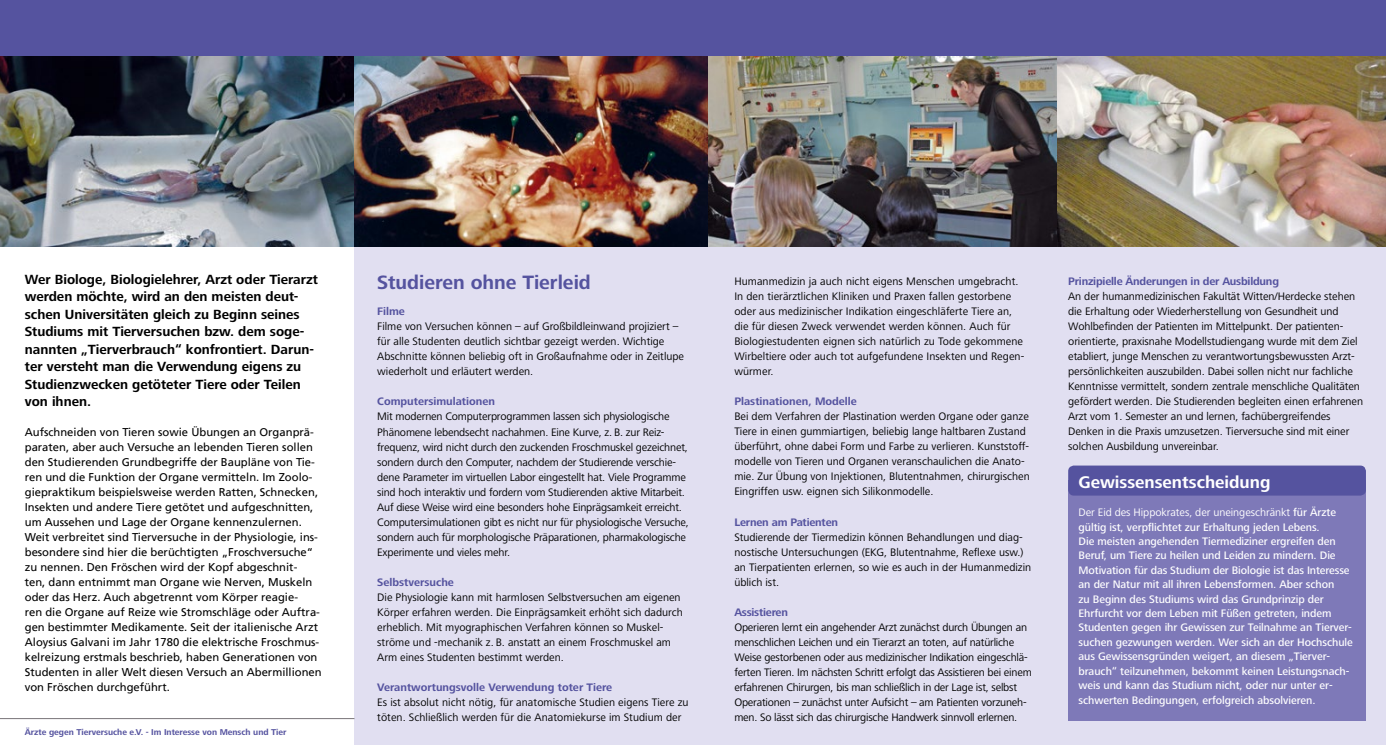
<style>
.page{position:relative;width:1386px;height:745px;background:#fff}
.page>*{position:absolute;margin:0;border:0;box-sizing:border-box;transform-origin:0 0}
.t1{font:700 20px "Frutiger Next LT";color:#55539f}
.t2{font:700 17.5px "Frutiger Next LT";color:#fff}
.t3{font:700 13.75px/17.5px "Frutiger Next LT";color:#000}
.t4{font:11.25px/15px "Frutiger Next LT";letter-spacing:-.005em;color:#000}
.t5{font:11.25px/15px "Frutiger LT";color:#000}
.t6{font:500 11.25px/14.4px "Frutiger Next LT";letter-spacing:-.005em;color:#fff}
.t7{font:700 11.25px "Frutiger Next LT";color:#55539f}
.t8{font:700 11.25px "Frutiger Next LT";letter-spacing:-.02em;color:#55539f}
.t9{font:700 8.75px "Frutiger Next LT";color:#55539f}
.s1{font-weight:400}
</style>
<div class="page">
<div style="left:354px;top:38px;width:1031px;height:706px;background:#e1dff1"></div>
<img style="left:1056px;top:56px;width:329px;height:190px">
<img style="left:0;top:56px;width:354px;height:190px">
<img style="left:354px;top:56px;width:355px;height:190px">
<img style="left:709px;top:56px;width:347px;height:190px">
<div style="left:0;top:0;width:1385px;height:56px;background:#55539f"></div>
<hr style="left:0;top:717px;width:354px;height:1px;background:#787478">
<div style="left:1068px;top:480px;width:297px;height:240px;background:#7e79b8"></div>
<div style="left:1068px;top:465px;width:297px;height:30px;background:#55539f;border-radius:6px"></div>
<p class="t3" style="left:25px;top:270px;width:295px">Wer Biologe, Biologielehrer, Arzt oder Tierarzt werden möchte, wird an den meisten deut&shy;schen Universitäten gleich zu Beginn seines Studiums mit Tierversuchen bzw. dem soge&shy;nannten „Tierverbrauch“ konfrontiert. Darun&shy;ter versteht man die Verwendung eigens zu Studienzwecken getöteter Tiere oder Teilen von ihnen.</p>
<p class="t5" style="left:25px;top:424px;width:298px">Aufschneiden von Tieren sowie Übungen an Organprä&shy;paraten, aber auch Versuche an lebenden Tieren sollen den Studierenden Grundbegriffe der Baupläne von Tie&shy;ren und die Funktion der Organe vermitteln. Im Zoolo&shy;giepraktikum beispielsweise werden Ratten, Schnecken, Insekten und andere Tiere getötet und aufgeschnitten, um Aussehen und Lage der Organe kennenzulernen.<br>Weit verbreitet sind Tierversuche in der Physiologie, ins&shy;besondere sind hier die berüchtigten „Froschversuche“ zu nennen. Den Fröschen wird der Kopf abgeschnit-<br>ten, dann entnimmt man Organe wie Nerven, Muskeln oder das Herz. Auch abgetrennt vom Körper reagie-<br>ren die Organe auf Reize wie Stromschläge oder Auftra&shy;gen bestimmter Medikamente. Seit der italienische Arzt Aloysius Galvani im Jahr 1780 die elektrische Froschmus&shy;kelreizung erstmals beschrieb, haben Generationen von Studenten in aller Welt diesen Versuch an Abermillionen von Fröschen durchgeführt.</p>
<p class="t9" style="left:25px;top:726px;width:263px">Ärzte gegen Tierversuche e.V. - Im Interesse von Mensch und Tier</p>
<h1 class="t1" style="left:377px;top:270px;width:215px">Studieren ohne Tierleid</h1>
<p class="t7" style="left:377px;top:305px;width:29px">Filme</p>
<p class="t4" style="left:377px;top:319px;width:308px">Filme von Versuchen können – auf Großbildleinwand projiziert – für alle Studenten deutlich sichtbar gezeigt werden. Wichtige Abschnitte können beliebig oft in Großaufnahme oder in Zeitlupe wiederholt und erläutert werden.</p>
<p class="t7" style="left:377px;top:395px;width:119px">Computersimulationen</p>
<p class="t4" style="left:377px;top:409px;width:313px">Mit modernen Computerprogrammen lassen sich physiologische Phänomene lebendsecht nachahmen. Eine Kurve, z. B. zur Reiz&shy;frequenz, wird nicht durch den zuckenden Froschmuskel gezeichnet, sondern durch den Computer, nachdem der Studierende verschie&shy;dene Parameter im virtuellen Labor eingestellt hat. Viele Programme sind hoch interaktiv und fordern vom Studierenden aktive Mitarbeit.<br>Auf diese Weise wird eine besonders hohe Einprägsamkeit erreicht.<br>Computersimulationen gibt es nicht nur für physiologische Versuche, sondern auch für morphologische Präparationen, pharmakologische Experimente und vieles mehr.</p>
<p class="t7" style="left:377px;top:575px;width:78px">Selbstversuche</p>
<p class="t4" style="left:377px;top:589px;width:307px">Die Physiologie kann mit harmlosen Selbstversuchen am eigenen Körper erfahren werden. Die Einprägsamkeit erhöht sich dadurch erheblich. Mit myographischen Verfahren können so Muskel&shy;ströme und -mechanik z. B. anstatt an einem Froschmuskel am Arm eines Studenten bestimmt werden.</p>
<p class="t7" style="left:377px;top:680px;width:236px">Verantwortungsvolle Verwendung toter Tiere</p>
<p class="t4" style="left:377px;top:694px;width:313px">Es ist absolut nicht nötig, für anatomische Studien eigens Tiere zu töten. Schließlich werden für die Anatomiekurse im Studium der</p>
<p class="t4" style="left:734px;top:274px;width:291px">Humanmedizin ja auch nicht eigens Menschen umgebracht.<br>In den tierärztlichen Kliniken und Praxen fallen gestorbene oder aus medizinischer Indikation eingeschläferte Tiere an, die für diesen Zweck verwendet werden können. Auch für Biologiestudenten eignen sich natürlich zu Tode gekommene Wirbeltiere oder auch tot aufgefundene Insekten und Regen&shy;würmer.</p>
<p class="t7" style="left:734px;top:395px;width:124px">Plastinationen, Modelle</p>
<p class="t4" style="left:734px;top:409px;width:297px">Bei dem Verfahren der Plastination werden Organe oder ganze Tiere in einen gummiartigen, beliebig lange haltbaren Zustand überführt, ohne dabei Form und Farbe zu verlieren. Kunststoff&shy;modelle von Tieren und Organen veranschaulichen die Anato&shy;mie. Zur Übung von Injektionen, Blutentnahmen, chirurgischen Eingriffen usw. eignen sich Silikonmodelle.</p>
<p class="t8" style="left:734px;top:515px;width:105px">Lernen am Patienten</p>
<p class="t4" style="left:734px;top:529px;width:298px">Studierende der Tiermedizin können Behandlungen und diag&shy;nostische Untersuchungen (EKG, Blutentnahme, Reflexe usw.) an Tierpatienten erlernen, so wie es auch in der Humanmedizin üblich ist.</p>
<p class="t8" style="left:734px;top:605px;width:55px">Assistieren</p>
<p class="t4" style="left:734px;top:619px;width:299px">Operieren lernt ein angehender Arzt zunächst durch Übungen an menschlichen Leichen und ein Tierarzt an toten, auf natürliche Weise gestorbenen oder aus medizinischer Indikation eingeschlä&shy;ferten Tieren. Im nächsten Schritt erfolgt das Assistieren bei einem erfahrenen Chirurgen, bis man schließlich in der Lage ist, selbst Operationen – zunächst unter Aufsicht – am Patienten vorzuneh&shy;men. So lässt sich das chirurgische Handwerk sinnvoll erlernen.</p>
<p class="t8" style="left:1068px;top:275px;width:212px">Prinzipielle Änderungen in der Ausbildung</p>
<p class="t4" style="left:1068px;top:289px;width:296px">An der humanmedizinischen Fakultät Witten/Herdecke stehen die Erhaltung oder Wiederherstellung von Gesundheit und Wohlbefinden der Patienten im Mittelpunkt. Der patienten&shy;orientierte, praxisnahe Modellstudiengang wurde mit dem Ziel etabliert, junge Menschen zu verantwortungsbewussten Arzt&shy;persönlichkeiten auszubilden. Dabei sollen nicht nur fachliche Kenntnisse vermittelt, sondern zentrale menschliche Qualitäten gefördert werden. Die Studierenden begleiten einen erfahrenen Arzt vom 1. Semester an und lernen, fachübergreifendes Denken in die Praxis umzusetzen. Tierversuche sind mit einer solchen Ausbildung unvereinbar.</p>
<h2 class="t2" style="left:1078px;top:471px;width:193px">Gewissensentscheidung</h2>
<p class="t6" style="left:1078px;top:505px;width:276px"><span class="s1">Der Eid des Hippokrates, der uneingeschränkt</span> für Ärzte gültig ist, verpflichtet zur Erhaltung jeden Lebens.<br>Die meisten angehenden Tiermediziner ergreifen den Beruf, um Tiere zu heilen und Leiden zu mindern. Die Motivation für das Studium der Biologie ist das Interesse an der Natur mit all ihren Lebensformen. Aber schon<br>zu Beginn des Studiums wird das Grundprinzip der Ehrfurcht vor dem Leben mit Füßen getreten, indem Studenten gegen ihr Gewissen zur Teilnahme an Tierver&shy;suchen gezwungen werden. Wer sich an der Hochschule aus Gewissensgründen weigert, an diesem „Tierver&shy;brauch“ teilzunehmen, bekommt keinen Leistungsnach&shy;weis und kann das Studium nicht, oder nur unter er&shy;schwerten Bedingungen, erfolgreich absolvieren.</p>
</div>
